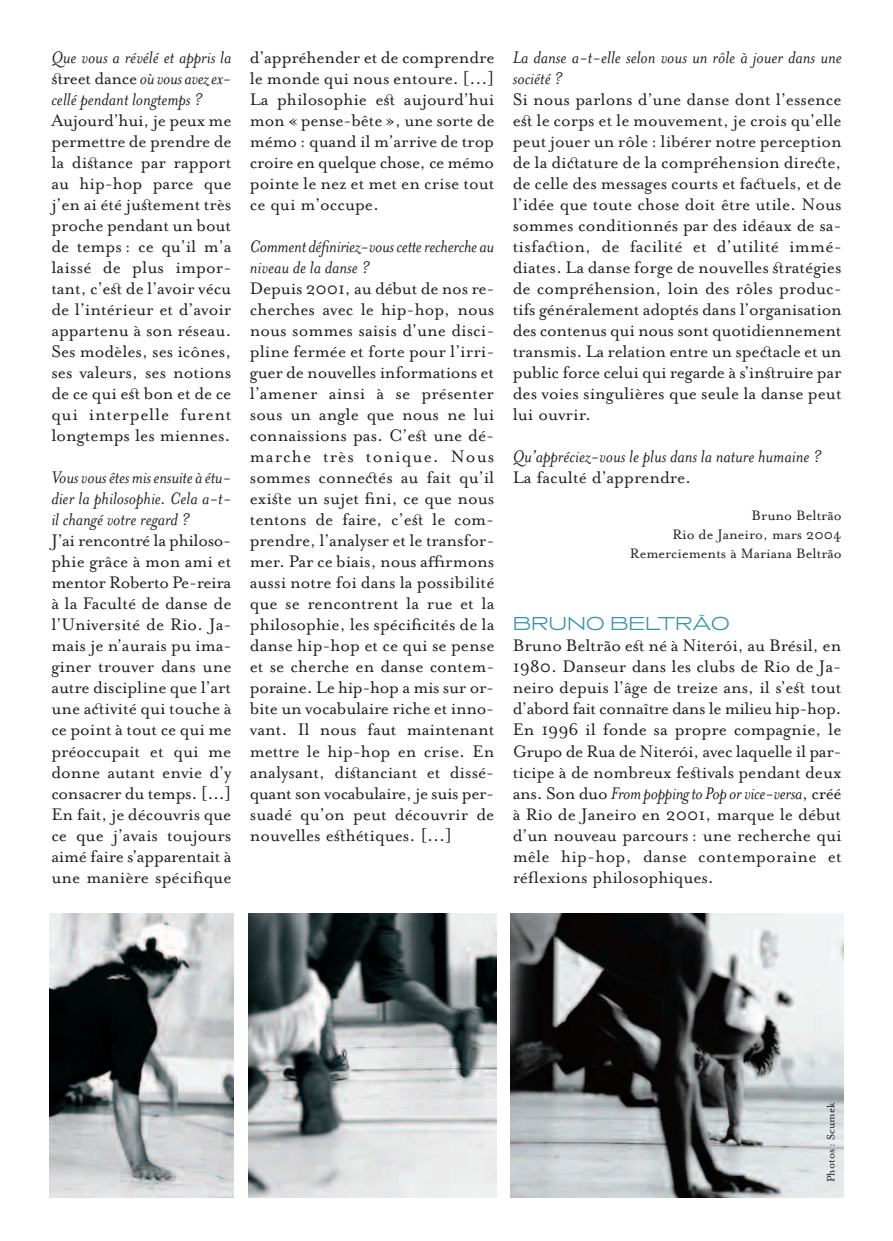
<style>
.page{position:relative;width:893px;height:1241px;background:#fff}
.page>*{position:absolute;margin:0;border:0;box-sizing:border-box;transform-origin:0 0}
.t1{font:19.25px/21px "Mrs Eaves Roman";color:#231f20;text-align:justify}
.t2{font:italic 19.25px/21px "Mrs Eaves";color:#231f20;text-align:justify}
.t3{font:300 19.25px "Anisette";color:#3592b1}
.t4{font:15.75px/18.9px "Mrs Eaves Roman";color:#231f20;text-align:right}
.t5{font:12.25px "Mrs Eaves Roman";color:#231f20}
.s1{font-family:"Mrs Eaves Just Lig Roman";font-style:normal}
.s2{font-family:"Mrs Eaves Roman";font-style:normal}
.s3{font-family:"Mrs Eaves Just Lig Roman"}
</style>
<div class="page">
<img style="left:248px;top:913px;width:248px;height:284px">
<img style="left:511px;top:913px;width:332px;height:284px">
<img style="left:50px;top:913px;width:183px;height:284px">
<p class="t2" style="left:51px;top:46px;width:182px">Que vous a révélé et appris la <span class="s1">s</span><span class="s2">reet dance</span> où vous avez ex&shy;cellé pendant longtemps ?</p>
<p class="t1" style="left:51px;top:109px;width:182px">Aujourd’hui, je peux me permettre de prendre de la di<span class="s3">s</span>ance par rapport au hip-hop parce que j’en ai été ju<span class="s3">s</span>ement très proche pendant un bout de temps : ce qu’il m’a laissé de plus impor&shy;tant, c’e<span class="s3">s</span> de l’avoir vécu de l’intérieur et d’avoir appartenu à son réseau.<br>Ses modèles, ses icônes, ses valeurs, ses notions de ce qui e<span class="s3">s</span> bon et de ce qui interpelle furent longtemps les miennes.</p>
<p class="t2" style="left:51px;top:466px;width:182px">Vous vous êtes mis ensuite à étu&shy;dier la philosophie. Cela a-t&shy;il changé votre regard ?</p>
<p class="t1" style="left:51px;top:529px;width:182px">J’ai rencontré la philoso&shy;phie grâce à mon ami et mentor Roberto Pe-reira à la Faculté de danse de l’Université de Rio. Ja&shy;mais je n’aurais pu ima&shy;giner trouver dans une autre discipline que l’art une a<span class="s3">c</span>ivité qui touche à ce point à tout ce qui me préoccupait et qui me donne autant envie d’y consacrer du temps. [...] En fait, je découvris que ce que j’avais toujours aimé faire s’apparentait à une manière spécifique</p>
<p class="t1" style="left:250px;top:46px;width:246px">d’appréhender et de comprendre le monde qui nous entoure. [...] La philosophie e<span class="s3">s</span> aujourd’hui mon « pense-bête », une sorte de mémo : quand il m’arrive de trop croire en quelque chose, ce mémo pointe le nez et met en crise tout ce qui m’occupe.</p>
<p class="t2" style="left:250px;top:235px;width:246px">Comment définiriez-vous cette recherche au niveau de la danse ?</p>
<p class="t1" style="left:250px;top:277px;width:246px">Depuis 2001, au début de nos re&shy;cherches avec le hip-hop, nous nous sommes saisis d’une disci&shy;pline fermée et forte pour l’irri&shy;guer de nouvelles informations et l’amener ainsi à se présenter sous un angle que nous ne lui connaissions pas. C’e<span class="s3">s</span> une dé&shy;marche très tonique. Nous sommes conne<span class="s3">c</span>és au fait qu’il exi<span class="s3">s</span>e un sujet fini, ce que nous tentons de faire, c’e<span class="s3">s</span> le com&shy;prendre, l’analyser et le transfor&shy;mer. Par ce biais, nous a<span class="s3">2</span>rmons aussi notre foi dans la possibilité que se rencontrent la rue et la philosophie, les spécificités de la danse hip-hop et ce qui se pense et se cherche en danse contem&shy;poraine. Le hip-hop a mis sur or&shy;bite un vocabulaire riche et inno&shy;vant. Il nous faut maintenant mettre le hip-hop en crise. En analysant, di<span class="s3">s</span>anciant et dissé&shy;quant son vocabulaire, je suis per&shy;suadé qu’on peut découvrir de nouvelles e<span class="s3">s</span>hétiques. [...]</p>
<p class="t2" style="left:513px;top:46px;width:331px">La danse a-t-elle selon vous un rôle à jouer dans une société ?</p>
<p class="t1" style="left:513px;top:88px;width:331px">Si nous parlons d’une danse dont l’essence e<span class="s3">s</span> le corps et le mouvement, je crois qu’elle peut jouer un rôle : libérer notre perception de la di<span class="s3">c</span>ature de la compréhension dire<span class="s3">c</span>e, de celle des messages courts et fa<span class="s3">c</span>uels, et de l’idée que toute chose doit être utile. Nous sommes conditionnés par des idéaux de sa&shy;tisfa<span class="s3">c</span>ion, de facilité et d’utilité immé&shy;diates. La danse forge de nouvelles <span class="s3">s</span>ratégies de compréhension, loin des rôles produc&shy;tifs généralement adoptés dans l’organisation des contenus qui nous sont quotidiennement transmis. La relation entre un spe<span class="s3">c</span>acle et un public force celui qui regarde à s’in<span class="s3">s</span>ruire par des voies singulières que seule la danse peut lui ouvrir.</p>
<p class="t2" style="left:513px;top:445px;width:311px">Qu’appréciez-vous le plus dans la nature humaine ?</p>
<p class="t1" style="left:513px;top:466px;width:180px">La faculté d’apprendre.</p>
<p class="t4" style="left:630px;top:505px;width:213px">Bruno Beltrão<br>Rio de Janeiro, mars 2004<br>Remerciements à Mariana Beltrão</p>
<p class="t3" style="left:513px;top:612px;width:218px">BRUNO BELTRÃO</p>
<p class="t1" style="left:513px;top:634px;width:330px">Bruno Beltrão e<span class="s3">s</span> né à Niterói, au Brésil, en 1980. Danseur dans les clubs de Rio de Ja&shy;neiro depuis l’âge de treize ans, il s’e<span class="s3">s</span> tout d’abord fait connaître dans le milieu hip-hop.<br>En 1996 il fonde sa propre compagnie, le Grupo de Rua de Niterói, avec laquelle il par&shy;ticipe à de nombreux fe<span class="s3">s</span>ivals pendant deux</p>
<p class="t2" style="left:513px;top:781px;width:330px"><span class="s2">ans. Son duo</span> From popping to Pop or vice-versa<span class="s2">, créé</span></p>
<p class="t1" style="left:513px;top:802px;width:331px">à Rio de Janeiro en 2001, marque le début d’un nouveau parcours: une recherche qui mêle hip-hop, danse contemporaine et réflexions philosophiques.</p>
<p class="t5" style="left:823px;top:1182px;width:81px;rotate:-90deg">Photos: Scumek</p>
</div>
